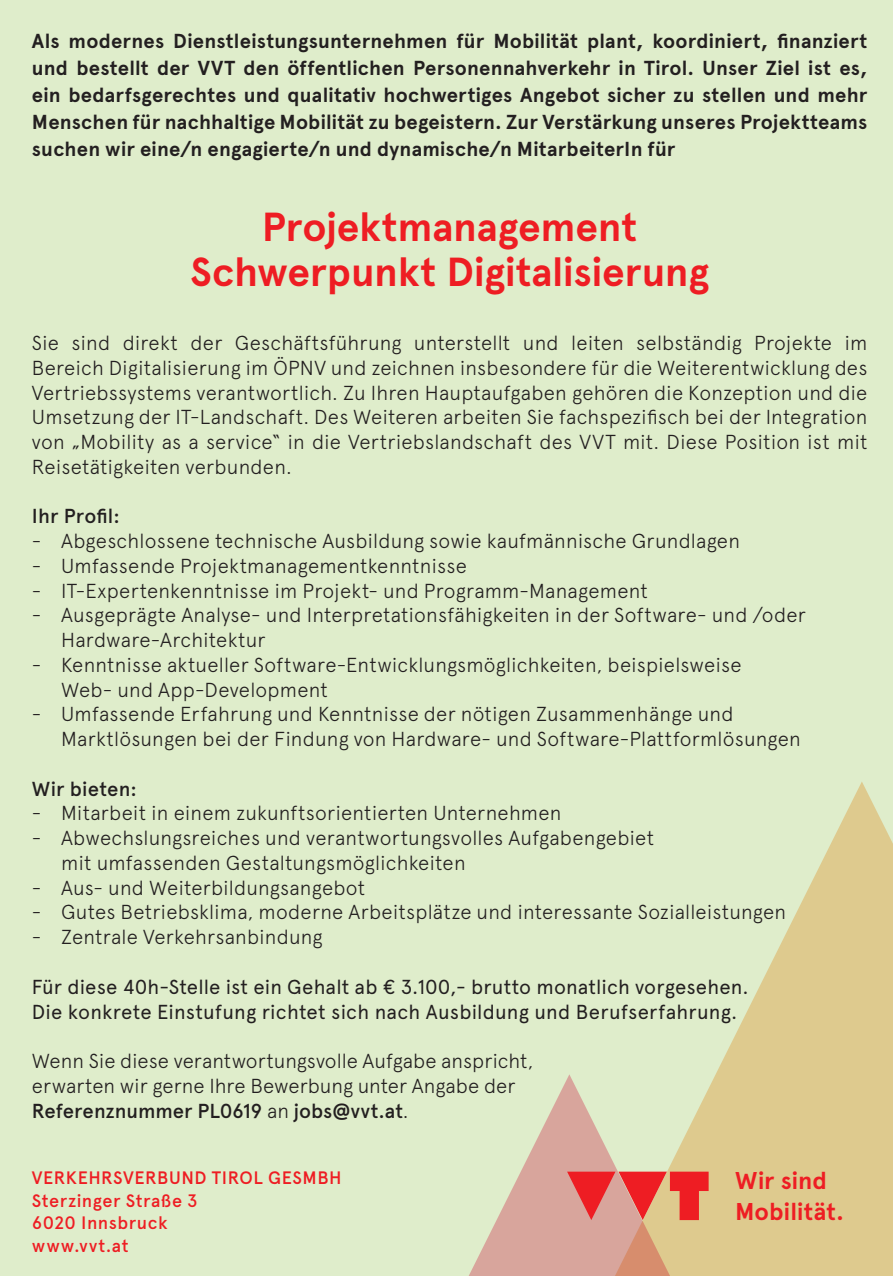
<style>
.page{position:relative;width:893px;height:1276px;background:#dfedcb}
.page>*{position:absolute;margin:0;border:0;box-sizing:border-box;transform-origin:0 0}
.t1{font:700 40.5px/45px "Apercu";letter-spacing:-.005em;color:#ee1d23;text-align:center}
.t2{font:700 24.3px/31.3px "Apercu";letter-spacing:.005em;color:#ee1d23}
.t3{font:300 20.25px/24.8px "Apercu";letter-spacing:.005em;color:#231f20}
.t4{font:700 20.25px/27px "Apercu";letter-spacing:.01em;color:#231f20;text-align:justify}
.t5{font:20.25px/24.8px "Apercu";letter-spacing:.005em;color:#231f20}
.t6{font:500 20.25px "Apercu";letter-spacing:.005em;color:#231f20}
.t7{font:500 18px/22.5px "Apercu";letter-spacing:.03em;color:#ee1d23}
.s1{font-weight:500}
</style>
<div class="page">
<svg style="left:698px;top:782px;width:195px;height:494px;fill:#deca8e"></svg>
<svg style="left:469px;top:1074px;width:229px;height:202px"></svg>
<svg style="left:567px;top:1171px;width:142px;height:49px"></svg>
<p class="t4" style="left:32px;top:27px;width:837px">Als modernes Dienstleistungsunternehmen für Mobilität plant, koordiniert, finanziert und bestellt der VVT den öffentlichen Personennahverkehr in Tirol. Unser Ziel ist es, ein bedarfsgerechtes und qualitativ hochwertiges Angebot sicher zu stellen und mehr Menschen für nachhaltige Mobilität zu begeistern. Zur Verstärkung unseres Projektteams suchen wir eine/n engagierte/n und dynamische/n MitarbeiterIn für</p>
<h1 class="t1" style="left:190px;top:204px;width:521px">Projektmanagement<br>Schwerpunkt Digitalisierung</h1>
<p class="t3" style="left:32px;top:330px;width:837px;text-align:justify">Sie sind direkt der Geschäftsführung unterstellt und leiten selbständig Projekte im Bereich Digitalisierung im ÖPNV und zeichnen insbesondere für die Weiterentwicklung des Vertriebssystems verantwortlich. Zu Ihren Hauptaufgaben gehören die Konzeption und die Umsetzung der IT-Landschaft. Des Weiteren arbeiten Sie fachspezifisch bei der Integration von „Mobility as a service“ in die Vertriebslandschaft des VVT mit. Diese Position ist mit Reisetätigkeiten verbunden.</p>
<p class="t6" style="left:32px;top:504px;width:89px">Ihr Profil:</p>
<p class="t3" style="left:32px;top:528px;width:710px">- Abgeschlossene technische Ausbildung sowie kaufmännische Grundlagen</p>
<p class="t3" style="left:32px;top:553px;width:437px">- Umfassende Projektmanagementkenntnisse</p>
<p class="t3" style="left:32px;top:578px;width:618px">- IT-Expertenkenntnisse im Projekt- und Programm-Management</p>
<p class="t3" style="left:61px;top:602px;width:746px;text-indent:-29px">- Ausgeprägte Analyse- und Interpretationsfähigkeiten in der Software- und /oder<br>Hardware-Architektur</p>
<p class="t3" style="left:61px;top:652px;width:682px;text-indent:-29px">- Kenntnisse aktueller Software-Entwicklungsmöglichkeiten, beispielsweise<br>Web- und App-Development</p>
<p class="t3" style="left:61px;top:701px;width:741px;text-indent:-29px">- Umfassende Erfahrung und Kenntnisse der nötigen Zusammenhänge und<br>Marktlösungen bei der Findung von Hardware- und Software-Plattformlösungen</p>
<p class="t6" style="left:32px;top:776px;width:106px">Wir bieten:</p>
<p class="t3" style="left:32px;top:800px;width:531px">- Mitarbeit in einem zukunftsorientierten Unternehmen</p>
<p class="t3" style="left:61px;top:825px;width:595px;text-indent:-29px">- Abwechslungsreiches und verantwortungsvolles Aufgabengebiet mit umfassenden Gestaltungsmöglichkeiten</p>
<p class="t3" style="left:32px;top:875px;width:335px">- Aus- und Weiterbildungsangebot</p>
<p class="t3" style="left:32px;top:899px;width:756px">- Gutes Betriebsklima, moderne Arbeitsplätze und interessante Sozialleistungen</p>
<p class="t3" style="left:32px;top:924px;width:292px">- Zentrale Verkehrsanbindung</p>
<p class="t5" style="left:32px;top:974px;width:718px">Für diese 40h-Stelle ist ein Gehalt ab € 3.100,- brutto monatlich vorgesehen.<br>Die konkrete Einstufung richtet sich nach Ausbildung und Berufserfahrung.</p>
<p class="t3" style="left:32px;top:1048px;width:503px">Wenn Sie diese verantwortungsvolle Aufgabe anspricht, erwarten wir gerne Ihre Bewerbung unter Angabe der<br><span class="s1">Referenznummer PL0619</span> an <span class="s1">jobs@vvt.at</span>.</p>
<p class="t7" style="left:32px;top:1166px;width:311px">VERKEHRSVERBUND TIROL GESMBH<br>Sterzinger Straße 3<br>6020 Innsbruck<br>www.vvt.at</p>
<p class="t2" style="left:735px;top:1164px;width:110px">Wir sind<br>Mobilität.</p>
</div>
